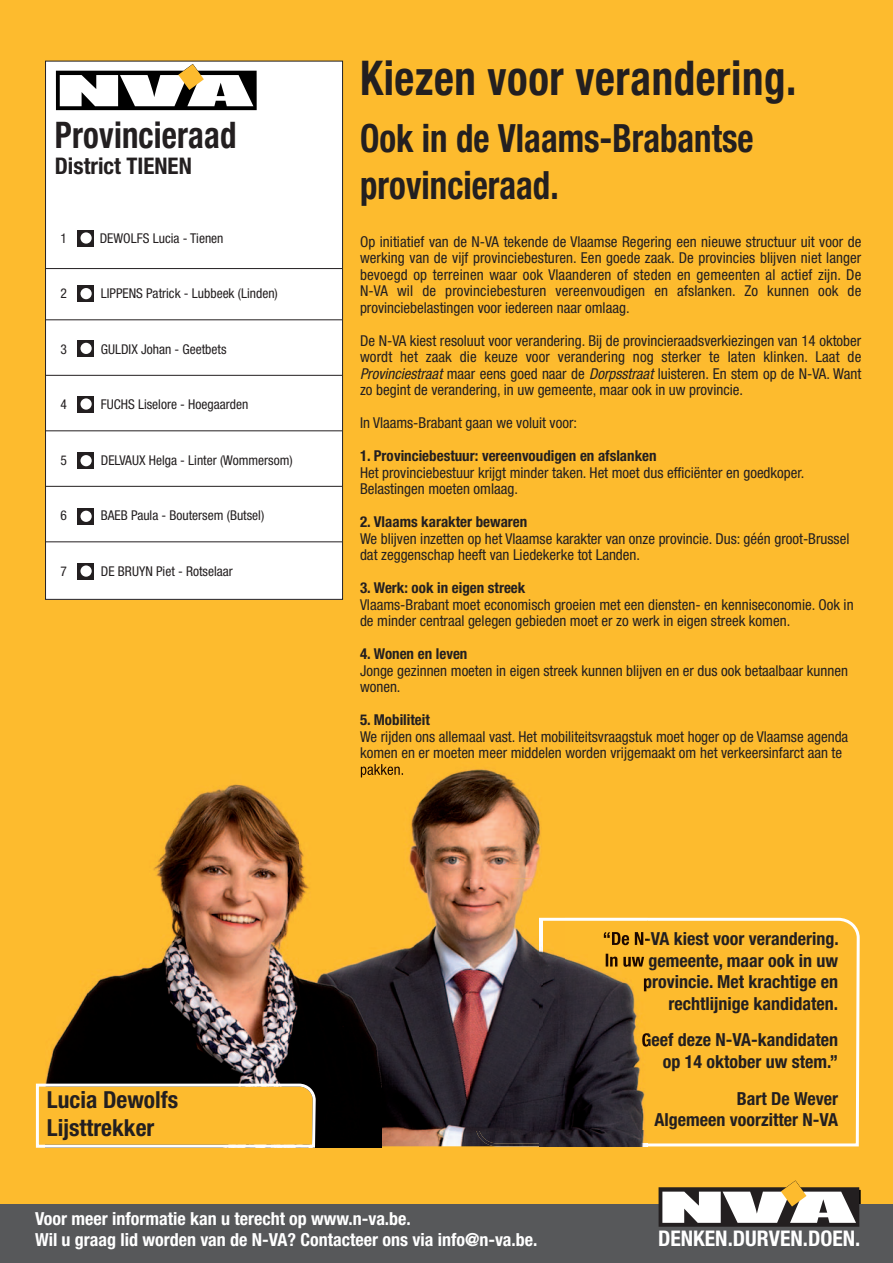
<style>
.page{position:relative;width:893px;height:1263px;background:#fff}
.page>*{position:absolute;margin:0;border:0;box-sizing:border-box;transform-origin:0 0}
.t1{font:700 condensed 48px "Helvetica Neue LT Std";letter-spacing:.015em;color:#231f20;scale:.89 1}
.t2{font:700 condensed 39px/46.8px "Helvetica Neue LT Std";color:#231f20;scale:.89 1}
.t3{font:700 condensed 36.75px "Helvetica Neue LT Std";letter-spacing:.005em;color:#231f20;scale:.89 1}
.t4{font:700 condensed 23.55px/28.2px "Helvetica Neue LT Std";color:#231f20}
.t5{font:700 condensed 22.95px "Helvetica Neue LT Std";color:#231f20}
.t6{font:700 condensed 21.6px "Helvetica Neue LT Std";color:#fff}
.t7{font:700 condensed 18px/21.6px "Helvetica Neue LT Std";color:#231f20;text-align:right}
.t8{font:700 condensed 18px/21.6px "Helvetica Neue LT Std";color:#fff}
.t9{font:condensed 15px/16.5px "Helvetica Neue LT Std";color:#231f20}
.t10{font:700 condensed 15px "Helvetica Neue LT Std";color:#231f20}
.t11{font:condensed 13.5px "Helvetica Neue LT Std";color:#231f20}
.s1{font-style:italic}
</style>
<div class="page">
<div style="left:3px;top:4px;width:890px;height:1203px;background:#fdbb2e"></div>
<div style="left:46px;top:61px;width:297px;height:538px;background:#fff"></div>
<div style="left:45px;top:61px;width:298px;height:539px;border:1px solid #231f20"></div>
<svg style="left:56px;top:64px;width:201px;height:46px"></svg>
<hr style="left:46px;top:268px;width:296px;height:1px;background:#231f20">
<hr style="left:46px;top:319px;width:296px;height:1px;background:#231f20">
<hr style="left:46px;top:375px;width:296px;height:1px;background:#231f20">
<hr style="left:46px;top:430px;width:296px;height:1px;background:#231f20">
<hr style="left:46px;top:486px;width:296px;height:1px;background:#231f20">
<hr style="left:46px;top:541px;width:296px;height:1px;background:#231f20">
<div style="left:78px;top:230px;width:16px;height:16px;background:#231f20"></div>
<div style="left:80px;top:232px;width:12px;height:12px;background:#fff;border-radius:50%"></div>
<div style="left:78px;top:285px;width:16px;height:17px;background:#231f20"></div>
<div style="left:80px;top:288px;width:12px;height:11px;background:#fff;border-radius:50%"></div>
<div style="left:78px;top:340px;width:16px;height:17px;background:#231f20"></div>
<div style="left:80px;top:343px;width:12px;height:11px;background:#fff;border-radius:50%"></div>
<div style="left:78px;top:396px;width:16px;height:16px;background:#231f20"></div>
<div style="left:80px;top:398px;width:12px;height:12px;background:#fff;border-radius:50%"></div>
<div style="left:78px;top:452px;width:16px;height:17px;background:#231f20"></div>
<div style="left:80px;top:455px;width:12px;height:11px;background:#fff;border-radius:50%"></div>
<div style="left:78px;top:508px;width:16px;height:17px;background:#231f20"></div>
<div style="left:80px;top:511px;width:12px;height:11px;background:#fff;border-radius:50%"></div>
<div style="left:78px;top:563px;width:16px;height:17px;background:#231f20"></div>
<div style="left:80px;top:565px;width:12px;height:12px;background:#fff;border-radius:50%"></div>
<svg style="left:648px;top:918px;width:212px;height:228px"></svg>
<img style="left:45px;top:769px;width:603px;height:378px">
<img style="left:381px;top:764px;width:22px;height:11px">
<img style="left:539px;top:921px;width:1px;height:209px">
<img style="left:539px;top:879px;width:26px;height:39px">
<img style="left:539px;top:918px;width:109px;height:3px">
<img style="left:476px;top:1131px;width:21px;height:15px">
<img style="left:604px;top:932px;width:44px;height:13px">
<img style="left:606px;top:954px;width:39px;height:13px">
<svg style="left:644px;top:978px;width:4px;height:13px"></svg>
<svg style="left:642px;top:1033px;width:6px;height:13px"></svg>
<img style="left:470px;top:880px;width:69px;height:251px">
<img style="left:540px;top:918px;width:3px;height:228px">
<img style="left:299px;top:767px;width:82px;height:380px">
<img style="left:361px;top:764px;width:20px;height:13px">
<svg style="left:36px;top:1083px;width:280px;height:65px"></svg>
<div style="left:0;top:1205px;width:893px;height:58px;background:#57585a"></div>
<svg style="left:658px;top:1180px;width:203px;height:47px"></svg>
<h3 class="t3" style="left:55px;top:122px;width:206px">Provincieraad</h3>
<h3 class="t5" style="left:55px;top:157px;width:139px">District TIENEN</h3>
<p class="t11" style="left:60px;top:233px;width:8px">1</p>
<p class="t11" style="left:100px;top:233px;width:125px">DEWOLFS Lucia - Tienen</p>
<p class="t11" style="left:60px;top:289px;width:8px">2</p>
<p class="t11" style="left:101px;top:289px;width:179px">LIPPENS Patrick - Lubbeek (Linden)</p>
<p class="t11" style="left:60px;top:344px;width:8px">3</p>
<p class="t11" style="left:101px;top:344px;width:127px">GULDIX Johan - Geetbets</p>
<p class="t11" style="left:60px;top:400px;width:8px">4</p>
<p class="t11" style="left:101px;top:400px;width:149px">FUCHS Liselore - Hoegaarden</p>
<p class="t11" style="left:60px;top:455px;width:8px">5</p>
<p class="t11" style="left:101px;top:455px;width:193px">DELVAUX Helga - Linter (Wommersom)</p>
<p class="t11" style="left:60px;top:511px;width:8px">6</p>
<p class="t11" style="left:101px;top:511px;width:165px">BAEB Paula - Boutersem (Butsel)</p>
<p class="t11" style="left:60px;top:566px;width:8px">7</p>
<p class="t11" style="left:101px;top:566px;width:133px">DE BRUYN Piet - Rotselaar</p>
<h1 class="t1" style="left:360px;top:61px;width:492px">Kiezen voor verandering.</h1>
<h2 class="t2" style="left:360px;top:119px;width:444px">Ook in de Vlaams-Brabantse provincieraad.</h2>
<p class="t9" style="left:360px;top:235px;width:503px;text-align:justify">Op initiatief van de N-VA tekende de Vlaamse Regering een nieuwe structuur uit voor de werking van de vijf provinciebesturen. Een goede zaak. De provincies blijven niet langer bevoegd op terreinen waar ook Vlaanderen of steden en gemeenten al actief zijn. De N-VA wil de provinciebesturen vereenvoudigen en afslanken. Zo kunnen ook de provinciebelastingen voor iedereen naar omlaag.</p>
<p class="t9" style="left:360px;top:334px;width:503px;text-align:justify">De N-VA kiest resoluut voor verandering. Bij de provincieraadsverkiezingen van 14 oktober wordt het zaak die keuze voor verandering nog sterker te laten klinken. Laat de <span class="s1">Provinciestraat</span> maar eens goed naar de <span class="s1">Dorpsstraat</span> luisteren. En stem op de N-VA. Want zo begint de verandering, in uw gemeente, maar ook in uw provincie.</p>
<p class="t9" style="left:360px;top:416px;width:219px">In Vlaams-Brabant gaan we voluit voor:</p>
<p class="t10" style="left:360px;top:451px;width:298px">1. Provinciebestuur: vereenvoudigen en afslanken</p>
<p class="t9" style="left:360px;top:466px;width:446px">Het provinciebestuur krijgt minder taken. Het moet dus efficiënter en goedkoper.<br>Belastingen moeten omlaag.</p>
<p class="t10" style="left:360px;top:517px;width:169px">2. Vlaams karakter bewaren</p>
<p class="t9" style="left:360px;top:532px;width:491px">We blijven inzetten op het Vlaamse karakter van onze provincie. Dus: géén groot-Brussel dat zeggenschap heeft van Liedekerke tot Landen.</p>
<p class="t10" style="left:360px;top:583px;width:167px">3. Werk: ook in eigen streek</p>
<p class="t9" style="left:360px;top:598px;width:495px">Vlaams-Brabant moet economisch groeien met een diensten- en kenniseconomie. Ook in de minder centraal gelegen gebieden moet er zo werk in eigen streek komen.</p>
<p class="t10" style="left:360px;top:649px;width:109px">4. Wonen en leven</p>
<p class="t9" style="left:360px;top:664px;width:489px">Jonge gezinnen moeten in eigen streek kunnen blijven en er dus ook betaalbaar kunnen wonen.</p>
<p class="t10" style="left:360px;top:715px;width:71px">5. Mobiliteit</p>
<p class="t9" style="left:360px;top:730px;width:490px">We rijden ons allemaal vast. Het mobiliteitsvraagstuk moet hoger op de Vlaamse agenda komen en er moeten meer middelen worden vrijgemaakt om het verkeersinfarct aan te</p>
<h3 class="t4" style="left:47px;top:1088px;width:133px">Lucia Dewolfs<br>Lijsttrekker</h3>
<p class="t7" style="left:603px;top:929px;width:238px">“De N-VA kiest voor verandering.<br>In uw gemeente, maar ook in uw provincie. Met krachtige en rechtlijnige kandidaten.</p>
<p class="t7" style="left:641px;top:1031px;width:198px">Geef deze N-VA-kandidaten op 14 oktober uw stem.”</p>
<p class="t7" style="left:655px;top:1089px;width:185px">Bart De Wever<br>Algemeen voorzitter N-VA</p>
<p class="t8" style="left:35px;top:1209px;width:504px">Voor meer informatie kan u terecht op www.n-va.be.<br>Wil u graag lid worden van de N-VA? Contacteer ons via info@n-va.be.</p>
<h3 class="t6" style="left:658px;top:1231px;width:204px">DENKEN.DURVEN.DOEN.</h3>
</div>
